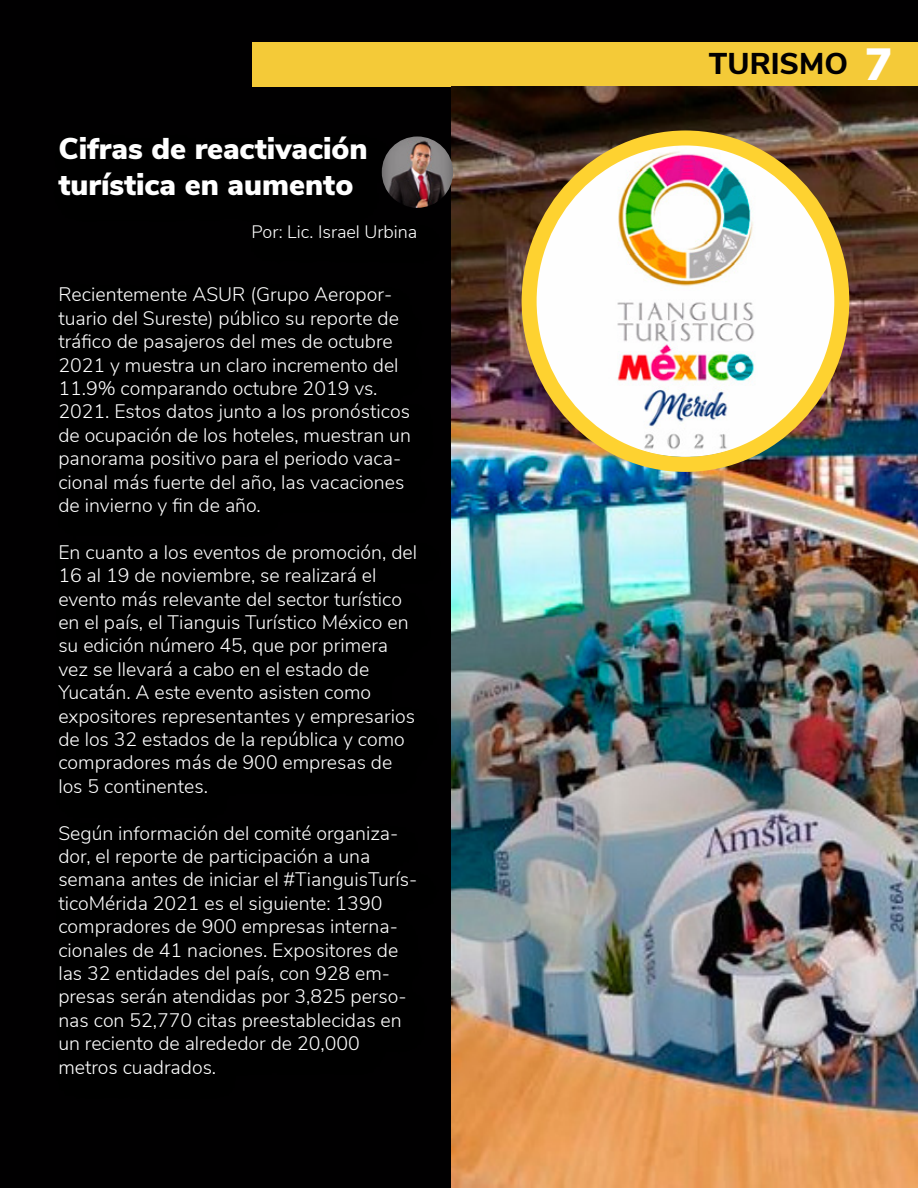
<style>
.page{position:relative;width:918px;height:1188px;background:#010001}
.page>*{position:absolute;margin:0;border:0;box-sizing:border-box;transform-origin:0 0}
.t1{font:900 30px/36px "Nunito Sans";color:#fff}
.t2{font:800 30px "Nunito Sans";color:#010001}
.t3{font:300 19.5px/23.4px "Nunito Sans";color:#fff}
.t4{font:300 18px "Nunito Sans";color:#fff}
.s1{font-weight:900;font-size:45px;color:#fff}
</style>
<div class="page">
<div style="left:252px;top:42px;width:666px;height:44px;background:#f4ca38"></div>
<img style="left:452px;top:87px;width:466px;height:1101px">
<img style="left:381px;top:122px;width:75px;height:1027px">
<img style="left:382px;top:136px;width:71px;height:72px;border-radius:36px">
<img style="left:529px;top:144px;width:313px;height:313px;border-radius:156px">
<div style="left:522px;top:130px;width:327px;height:342px;border:15px solid #fed230;border-radius:50%"></div>
<h1 class="t1" style="left:58px;top:130px;width:311px">Cifras de reactivación turística en aumento</h1>
<p class="t4" style="left:251px;top:219px;width:168px">Por: Lic. Israel Urbina</p>
<p class="t3" style="left:58px;top:282px;width:354px">Recientemente ASUR (Grupo Aeropor&shy;tuario del Sureste) público su reporte de tráfico de pasajeros del mes de octubre 2021 y muestra un claro incremento del 11.9% comparando octubre 2019 vs.<br>2021. Estos datos junto a los pronósticos de ocupación de los hoteles, muestran un panorama positivo para el periodo vaca&shy;cional más fuerte del año, las vacaciones de invierno y fin de año.</p>
<p class="t3" style="left:58px;top:539px;width:360px">En cuanto a los eventos de promoción, del 16 al 19 de noviembre, se realizará el evento más relevante del sector turístico en el país, el Tianguis Turístico México en su edición número 45, que por primera vez se llevará a cabo en el estado de Yucatán. A este evento asisten como expositores representantes y empresarios de los 32 estados de la república y como compradores más de 900 empresas de los 5 continentes.</p>
<p class="t3" style="left:58px;top:820px;width:361px">Según información del comité organiza&shy;dor, el reporte de participación a una semana antes de iniciar el #TianguisTurís&shy;ticoMérida 2021 es el siguiente: 1390 compradores de 900 empresas interna&shy;cionales de 41 naciones. Expositores de las 32 entidades del país, con 928 em&shy;presas serán atendidas por 3,825 perso&shy;nas con 52,770 citas preestablecidas en un reciento de alrededor de 20,000 metros cuadrados.</p>
<h1 class="t2" style="left:709px;top:41px;width:185px">TURISMO <span class="s1">7</span></h1>
</div>
